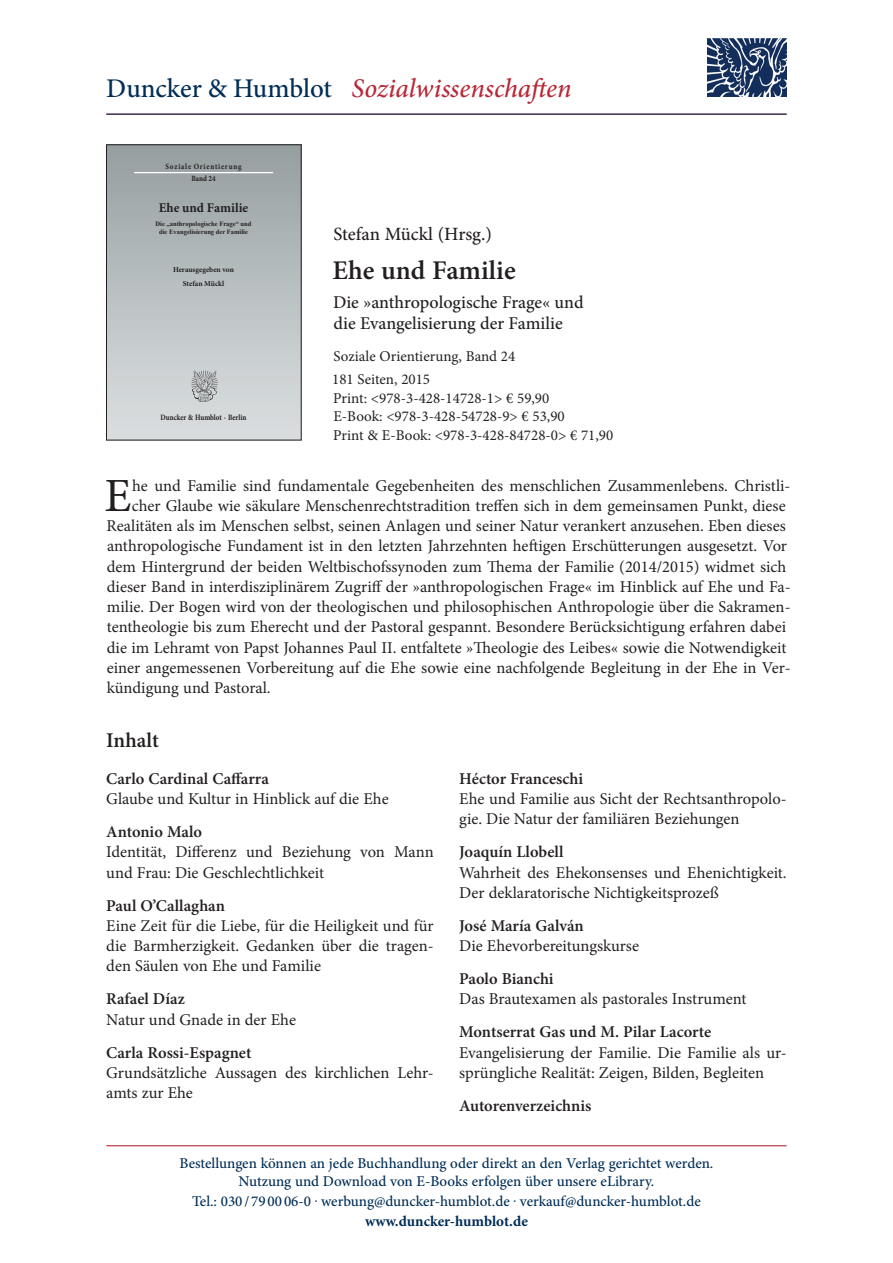
<style>
.page{position:relative;width:893px;height:1263px;background:#fff}
.page>*{position:absolute;margin:0;border:0;box-sizing:border-box;transform-origin:0 0}
.t1{font:47.7px "Minion Pro";color:#231f20}
.t2{font:italic 500 27px "Minion Pro";color:#b72837}
.t3{font:600 27px "Minion Pro";color:#231f20}
.t4{font:600 21px "Minion Pro";color:#231f20}
.t5{font:500 18.75px "Minion Pro";letter-spacing:-.005em;color:#231f20}
.t6{font:500 18px/21px "Minion Pro";color:#231f20}
.t7{font:16.5px/20.2px "Minion Pro";color:#231f20}
.t8{font:600 16.5px "Minion Pro";color:#231f20}
.t9{font:500 15px/18px "Minion Pro";color:#002d56;text-align:center}
.t10{font:15px/18.8px "Minion Pro";color:#231f20}
.t11{font:700 15px "Minion Pro";color:#002d56}
.t12{font:700 13.35px "Minion Pro";color:#231f20}
.t13{font:700 8.1px "Minion Pro";letter-spacing:-.005em;color:#231f20;scale:.86 1}
.t14{font:700 7.95px/11.9px "Minion Pro";letter-spacing:.105em;color:#231f20;text-align:center;scale:.89 1}
.t15{font:700 7.65px/14.9px "Minion Pro";color:#231f20;text-align:center}
.t16{font:700 6.6px/7.9px "Times New Roman";color:#231f20;text-align:center}
.s1{font-style:normal;color:#002d56}
</style>
<div class="page">
<hr style="left:106px;top:1145px;width:681px;height:1px;background:#b72837">
<div style="left:106px;top:145px;width:195px;height:295px;background:linear-gradient(to bottom,#979fa2,#dce0e1)"></div>
<hr style="left:134px;top:172px;width:139px;height:1px;background:#fff">
<img style="left:189px;top:369px;width:29px;height:35px">
<div style="left:106px;top:145px;width:195px;height:295px;border:1px solid #231f20"></div>
<img style="left:707px;top:38px;width:79px;height:59px">
<hr style="left:106px;top:114px;width:681px;height:1px;background:#002d56">
<h2 class="t2" style="left:106px;top:70px;width:467px"><span class="s1">Duncker &amp; Humblot</span> Sozialwissenschaften</h2>
<p class="t14" style="left:166px;top:160px;width:87px">Soziale Orientierung<br>Band 24</p>
<p class="t12" style="left:159px;top:198px;width:91px">Ehe und Familie</p>
<p class="t16" style="left:156px;top:220px;width:98px">Die „anthropologische Frage“ und die Evangelisierung der Familie</p>
<p class="t15" style="left:173px;top:262px;width:62px">Herausgegeben von<br>Stefan Mückl</p>
<p class="t13" style="left:161px;top:412px;width:102px">Duncker &amp; Humblot · Berlin</p>
<p class="t5" style="left:333px;top:222px;width:160px">Stefan Mückl (Hrsg.)</p>
<h2 class="t3" style="left:332px;top:252px;width:185px">Ehe und Familie</h2>
<p class="t6" style="left:333px;top:292px;width:252px">Die »anthropologische Frage« und die Evangelisierung der Familie</p>
<p class="t10" style="left:332px;top:345px;width:185px;line-height:23px">Soziale Orientierung, Band 24<br>181 Seiten, 2015</p>
<p class="t10" style="left:333px;top:389px;width:282px">Print: &lt;978-3-428-14728-1&gt; € 59,90<br>E-Book: &lt;978-3-428-54728-9&gt; € 53,90<br>Print &amp; E-Book: &lt;978-3-428-84728-0&gt; € 71,90</p>
<h1 class="t1" style="left:104px;top:464px;width:29px">E</h1>
<p class="t7" style="left:132px;top:475px;width:660px">he und Familie sind fundamentale Gegebenheiten des menschlichen Zusammenlebens. Christli-</p>
<p class="t7" style="left:132px;top:495px;width:655px">cher Glaube wie säkulare Menschenrechtstradition treffen sich in dem gemeinsamen Punkt, diese</p>
<p class="t7" style="left:106px;top:516px;width:681px">Realitäten als im Menschen selbst, seinen Anlagen und seiner Natur verankert anzusehen. Eben dieses</p>
<p class="t7" style="left:107px;top:536px;width:681px">anthropologische Fundament ist in den letzten Jahrzehnten heftigen Erschütterungen ausgesetzt. Vor</p>
<p class="t7" style="left:107px;top:556px;width:681px">dem Hintergrund der beiden Weltbischofssynoden zum Thema der Familie (2014/2015) widmet sich</p>
<p class="t7" style="left:107px;top:576px;width:685px">dieser Band in interdisziplinärem Zugriff der »anthropologischen Frage« im Hinblick auf Ehe und Fa-</p>
<p class="t7" style="left:107px;top:597px;width:685px">milie. Der Bogen wird von der theologischen und philosophischen Anthropologie über die Sakramen-</p>
<p class="t7" style="left:107px;top:617px;width:681px">tentheologie bis zum Eherecht und der Pastoral gespannt. Besondere Berücksichtigung erfahren dabei</p>
<p class="t7" style="left:107px;top:637px;width:681px">die im Lehramt von Papst Johannes Paul II. entfaltete »Theologie des Leibes« sowie die Notwendigkeit</p>
<p class="t7" style="left:107px;top:657px;width:685px">einer angemessenen Vorbereitung auf die Ehe sowie eine nachfolgende Begleitung in der Ehe in Ver-</p>
<p class="t7" style="left:107px;top:678px;width:165px">kündigung und Pastoral.</p>
<p class="t4" style="left:106px;top:725px;width:54px">Inhalt</p>
<p class="t8" style="left:106px;top:767px;width:164px">Carlo Cardinal Caffarra</p>
<p class="t7" style="left:106px;top:789px;width:284px">Glaube und Kultur in Hinblick auf die Ehe</p>
<p class="t8" style="left:106px;top:820px;width:97px">Antonio Malo</p>
<p class="t7" style="left:106px;top:842px;width:329px">Identität, Differenz und Beziehung von Mann und Frau: Die Geschlechtlichkeit</p>
<p class="t8" style="left:106px;top:894px;width:120px">Paul O’Callaghan</p>
<p class="t7" style="left:106px;top:916px;width:329px;text-align:justify">Eine Zeit für die Liebe, für die Heiligkeit und für die Barmherzigkeit. Gedanken über die tragen&shy;den Säulen von Ehe und Familie</p>
<p class="t8" style="left:106px;top:988px;width:80px">Rafael Díaz</p>
<p class="t7" style="left:106px;top:1009px;width:191px">Natur und Gnade in der Ehe</p>
<p class="t8" style="left:106px;top:1041px;width:147px">Carla Rossi-Espagnet</p>
<p class="t7" style="left:106px;top:1063px;width:329px">Grundsätzliche Aussagen des kirchlichen Lehr&shy;amts zur Ehe</p>
<p class="t8" style="left:459px;top:767px;width:125px">Héctor Franceschi</p>
<p class="t7" style="left:459px;top:789px;width:329px">Ehe und Familie aus Sicht der Rechtsanthropolo&shy;gie. Die Natur der familiären Beziehungen</p>
<p class="t8" style="left:459px;top:841px;width:106px">Joaquín Llobell</p>
<p class="t7" style="left:459px;top:862px;width:329px">Wahrheit des Ehekonsenses und Ehenichtigkeit.<br>Der deklaratorische Nichtigkeitsprozeß</p>
<p class="t8" style="left:459px;top:914px;width:126px">José María Galván</p>
<p class="t7" style="left:459px;top:936px;width:181px">Die Ehevorbereitungskurse</p>
<p class="t8" style="left:459px;top:967px;width:96px">Paolo Bianchi</p>
<p class="t7" style="left:459px;top:989px;width:289px">Das Brautexamen als pastorales Instrument</p>
<p class="t8" style="left:459px;top:1021px;width:253px">Montserrat Gas und M. Pilar Lacorte</p>
<p class="t7" style="left:459px;top:1042px;width:329px">Evangelisierung der Familie. Die Familie als ur&shy;sprüngliche Realität: Zeigen, Bilden, Begleiten</p>
<p class="t8" style="left:459px;top:1094px;width:134px">Autorenverzeichnis</p>
<p class="t9" style="left:179px;top:1154px;width:535px">Bestellungen können an jede Buchhandlung oder direkt an den Verlag gerichtet werden.<br>Nutzung und Download von E-Books erfolgen über unsere eLibrary.</p>
<p class="t9" style="left:192px;top:1192px;width:510px">Tel.: 030 / 79 00 06-0 . werbung@duncker-humblot.de . verkauf@duncker-humblot.de</p>
<p class="t11" style="left:365px;top:1210px;width:164px">www.duncker-humblot.de</p>
</div>
